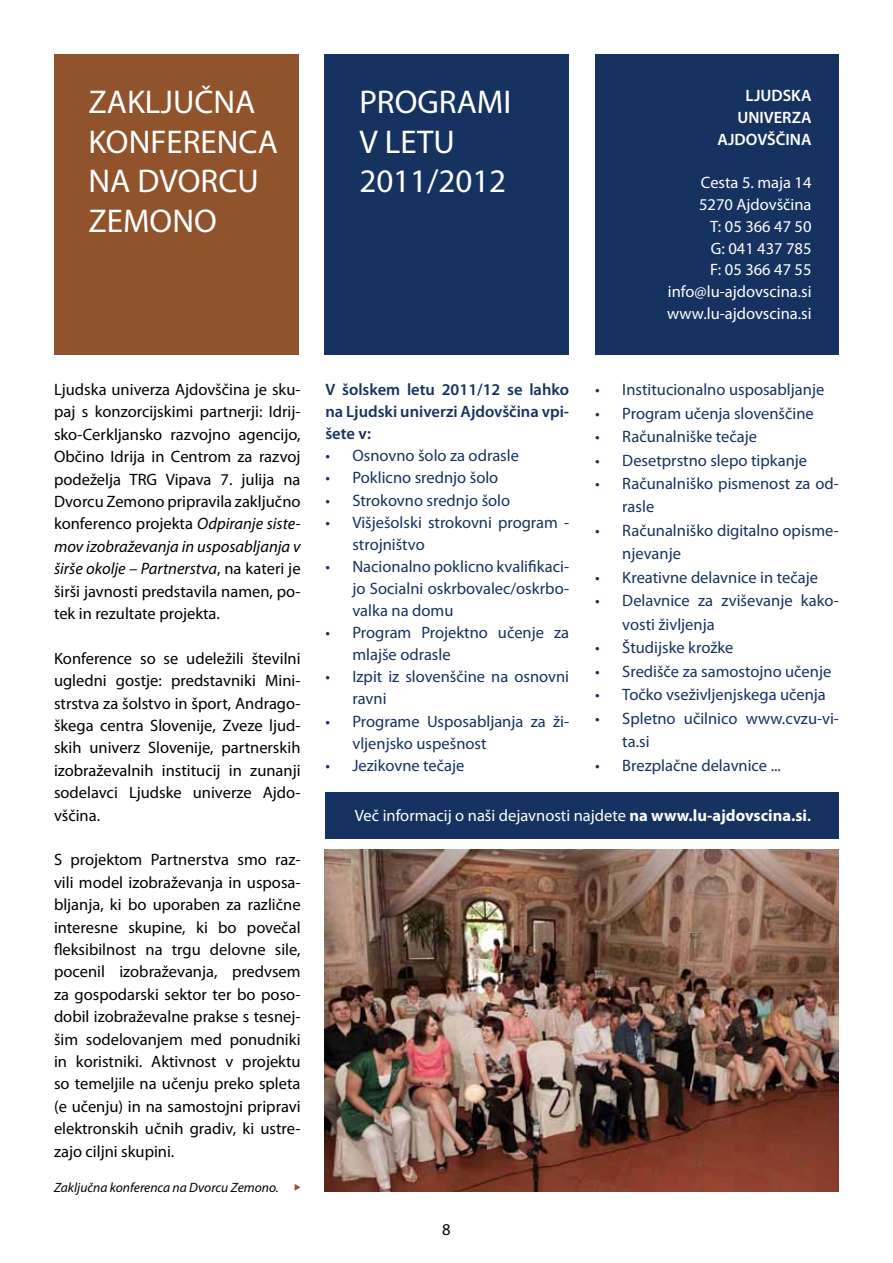
<style>
.page{position:relative;width:893px;height:1263px;background:#fff}
.page>*{position:absolute;margin:0;border:0;box-sizing:border-box;transform-origin:0 0}
.t1{font:33px/39.6px "Myriad Pro";color:#fff}
.t2{font:16.5px/22.4px "Myriad Pro";color:#000;text-align:justify}
.t3{font:16.5px/22px "Myriad Pro";color:#163260}
.t4{font:16.5px/21.8px "Myriad Pro";color:#fff;text-align:right}
.t5{font:600 16.5px/22px "Myriad Pro";color:#163260;text-align:justify}
.t6{font:600 16.5px/21.8px "Myriad Pro";color:#fff;text-align:right}
.t7{font:italic 13.5px "Myriad Pro";color:#000}
.s1{font-style:italic}
.s2{font-weight:700}
.s3{font-weight:600}
</style>
<div class="page">
<div style="left:54px;top:54px;width:244px;height:300px;background:#90532c"></div>
<div style="left:325px;top:54px;width:244px;height:300px;background:#163260"></div>
<img style="left:325px;top:849px;width:514px;height:343px">
<div style="left:595px;top:54px;width:244px;height:300px;background:#163260"></div>
<div style="left:325px;top:792px;width:514px;height:47px;background:#163260"></div>
<svg style="left:295px;top:1184px;width:5px;height:7px"></svg>
<h1 class="t1" style="left:89px;top:82px;width:191px">ZAKLJUČNA<br>KONFERENCA<br>NA DVORCU<br>ZEMONO</h1>
<h1 class="t1" style="left:359px;top:82px;width:153px">PROGRAMI<br>V LETU<br>2011/2012</h1>
<p class="t6" style="left:717px;top:84px;width:96px">LJUDSKA<br>UNIVERZA<br>AJDOVŠČINA</p>
<p class="t4" style="left:667px;top:172px;width:146px">Cesta 5. maja 14<br>5270 Ajdovščina<br>T: 05 366 47 50<br>G: 041 437 785<br>F: 05 366 47 55 info@lu-ajdovscina.si www.lu-ajdovscina.si</p>
<p class="t2" style="left:54px;top:378px;width:248px">Ljudska univerza Ajdovščina je sku&shy;paj s konzorcijskimi partnerji: Idrij&shy;sko-Cerkljansko razvojno agencijo, Občino Idrija in Centrom za razvoj podeželja TRG Vipava 7. julija na Dvorcu Zemono pripravila zaključno konferenco projekta <span class="s1">Odpiranje siste&shy;mov izobraževanja in usposabljanja v širše okolje – Partnerstva</span>, na kateri je širši javnosti predstavila namen, po&shy;tek in rezultate projekta.</p>
<p class="t2" style="left:54px;top:647px;width:248px">Konference so se udeležili številni ugledni gostje: predstavniki Mini&shy;strstva za šolstvo in šport, Andrago&shy;škega centra Slovenije, Zveze ljud&shy;skih univerz Slovenije, partnerskih izobraževalnih institucij in zunanji sodelavci Ljudske univerze Ajdo&shy;vščina.</p>
<p class="t2" style="left:54px;top:848px;width:248px">S projektom Partnerstva smo raz&shy;vili model izobraževanja in usposa&shy;bljanja, ki bo uporaben za različne interesne skupine, ki bo povečal fleksibilnost na trgu delovne sile, pocenil izobraževanja, predvsem za gospodarski sektor ter bo poso&shy;dobil izobraževalne prakse s tesnej&shy;šim sodelovanjem med ponudniki in koristniki. Aktivnost v projektu so temeljile na učenju preko spleta (e učenju) in na samostojni pripravi elektronskih učnih gradiv, ki ustre&shy;zajo ciljni skupini.</p>
<p class="t7" style="left:54px;top:1178px;width:226px">Zaključna konferenca na Dvorcu Zemono.</p>
<p class="t5" style="left:325px;top:378px;width:245px">V šolskem letu 2011/12 se lahko na Ljudski univerzi Ajdovščina vpi&shy;šete v:</p>
<p class="t3" style="left:325px;top:445px;width:195px">• Osnovno šolo za odrasle</p>
<p class="t3" style="left:325px;top:467px;width:174px">• Poklicno srednjo šolo</p>
<p class="t3" style="left:325px;top:489px;width:186px">• Strokovno srednjo šolo</p>
<p class="t3" style="left:352px;top:511px;width:218px;text-indent:-27px">• Višješolski strokovni program - strojništvo</p>
<p class="t3" style="left:352px;top:555px;width:218px;text-align:justify;text-indent:-27px">• Nacionalno poklicno kvalifikaci&shy;jo Socialni oskrbovalec/oskrbo&shy;valka na domu</p>
<p class="t3" style="left:352px;top:621px;width:218px;text-indent:-27px">• Program Projektno učenje za mlajše odrasle</p>
<p class="t3" style="left:352px;top:665px;width:218px;text-indent:-27px">• Izpit iz slovenščine na osnovni ravni</p>
<p class="t3" style="left:352px;top:710px;width:218px;text-indent:-27px">• Programe Usposabljanja za ži&shy;vljenjsko uspešnost</p>
<p class="t3" style="left:325px;top:754px;width:141px">• Jezikovne tečaje</p>
<p class="t3" style="left:595px;top:378px;width:230px">• Institucionalno usposabljanje</p>
<p class="t3" style="left:595px;top:402px;width:220px">• Program učenja slovenščine</p>
<p class="t3" style="left:595px;top:425px;width:163px">• Računalniške tečaje</p>
<p class="t3" style="left:595px;top:449px;width:213px">• Desetprstno slepo tipkanje</p>
<p class="t3" style="left:622px;top:471px;width:218px;line-height:23.5px;text-indent:-27px">• Računalniško pismenost za od&shy;rasle</p>
<p class="t3" style="left:622px;top:518px;width:218px;line-height:23.5px;text-indent:-27px">• Računalniško digitalno opisme&shy;njevanje</p>
<p class="t3" style="left:595px;top:566px;width:224px">• Kreativne delavnice in tečaje</p>
<p class="t3" style="left:622px;top:589px;width:218px;line-height:23.5px;text-indent:-27px">• Delavnice za zviševanje kako&shy;vosti življenja</p>
<p class="t3" style="left:595px;top:636px;width:140px">• Študijske krožke</p>
<p class="t3" style="left:595px;top:660px;width:237px">• Središče za samostojno učenje</p>
<p class="t3" style="left:595px;top:683px;width:232px">• Točko vseživljenjskega učenja</p>
<p class="t3" style="left:622px;top:706px;width:218px;line-height:23.5px;text-indent:-27px">• Spletno učilnico www.cvzu-vi&shy;ta.si</p>
<p class="t3" style="left:595px;top:754px;width:187px">• Brezplačne delavnice ...</p>
<p class="t4" style="left:355px;top:804px;width:458px">Več informacij o naši dejavnosti najdete <span class="s2">na www.lu-ajdovscina.si</span><span class="s3">.</span></p>
<p class="t2" style="left:442px;top:1218px;width:10px">8</p>
</div>
